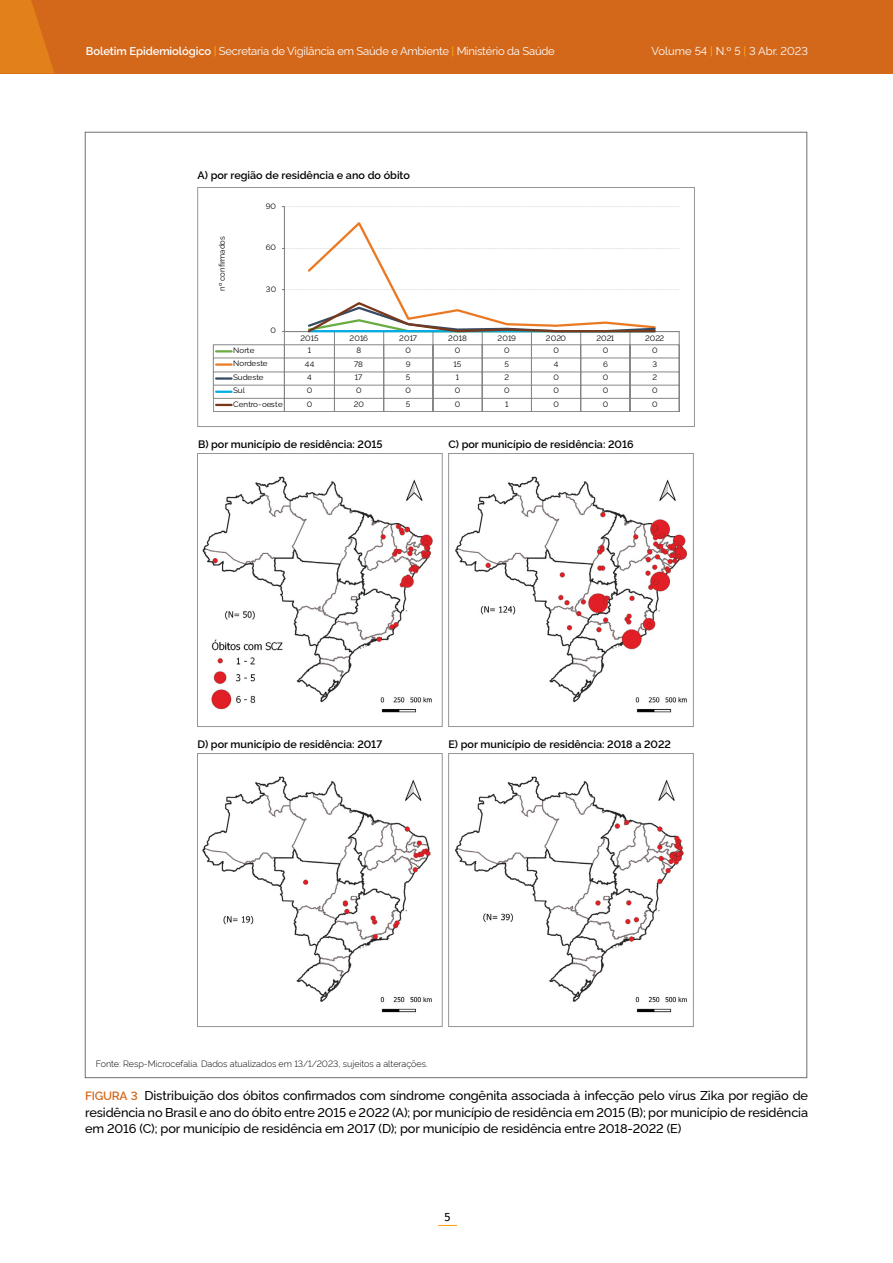
<style>
.page{position:relative;width:893px;height:1263px;background:#fff}
.page>*{position:absolute;margin:0;border:0;box-sizing:border-box;transform-origin:0 0}
.Titulo_tabela_quadro{font:500 12.75px/16.5px "Rawline";letter-spacing:-.01em;color:#000;text-align:justify}
.t1{font:12px "Fira Sans";color:#000}
.t2{font:11.25px "Rawline";letter-spacing:-.02em;color:#fff}
.t3{font:11.25px "Rawline";color:#fff}
.Texto_miolo{font:600 10.8px "Rawline";color:#000}
.Fonte{font:300 9px "Rawline";color:#000}
.t4{font:8.1px "Rawline";color:#000001;scale:.96 1}
.t5{font:7.8px "Rawline";letter-spacing:.015em;color:#000001;scale:1.04 1}
.s1{font-weight:600}
.s2{font-weight:500;color:#faa61a}
.s3{font-weight:600;font-size:12px;color:#d3681b}
</style>
<div class="page">
<div style="left:0;top:0;width:893px;height:74px;background:#d3681b"></div>
<svg style="left:438px;top:1225px;width:19px;height:1px"></svg>
<svg style="left:0;top:0;width:54px;height:74px"></svg>
<hr style="left:284px;top:207px;width:1px;height:125px;background:#7b7b7b">
<svg style="left:282px;top:206px;width:397px;height:1px"></svg>
<hr style="left:213px;top:344px;width:466px;height:1px;background:#848585">
<hr style="left:213px;top:358px;width:466px;height:1px;background:#848585">
<hr style="left:213px;top:372px;width:466px;height:1px;background:#848585">
<hr style="left:213px;top:385px;width:466px;height:1px;background:#848585">
<hr style="left:213px;top:411px;width:466px;height:1px;background:#848585">
<hr style="left:213px;top:398px;width:466px;height:1px;background:#848585">
<svg style="left:213px;top:345px;width:18px;height:66px"></svg>
<svg style="left:282px;top:219px;width:398px;height:192px"></svg>
<img style="left:202px;top:453px;width:485px;height:574px">
<div style="left:197px;top:187px;width:498px;height:240px;border:1px solid #939598"></div>
<div style="left:197px;top:453px;width:245px;height:274px;border:1px solid #939598"></div>
<div style="left:197px;top:753px;width:245px;height:274px;border:1px solid #939598"></div>
<div style="left:448px;top:453px;width:246px;height:274px;border:1px solid #939598"></div>
<div style="left:448px;top:753px;width:246px;height:274px;border:1px solid #939598"></div>
<p class="t2" style="left:86px;top:42px;width:470px"><span class="s1">Boletim Epidemiológico</span> <span class="s2">|</span> Secretaria de Vigilância em Saúde e Ambiente <span class="s2">|</span> Ministério da Saúde</p>
<p class="t3" style="left:651px;top:43px;width:158px">Volume 54 <span class="s2">|</span> N.º 5 <span class="s2">|</span> 3 Abr. 2023</p>
<p class="Texto_miolo" style="left:197px;top:167px;width:214px">A) por região de residência e ano do óbito</p>
<p class="t4" style="left:216px;top:291px;width:58px;rotate:-90deg">nº confirmados</p>
<p class="t5" style="left:266px;top:200px;width:11px">90</p>
<p class="t5" style="left:266px;top:241px;width:11px">60</p>
<p class="t5" style="left:266px;top:283px;width:11px">30</p>
<p class="t5" style="left:271px;top:324px;width:7px">0</p>
<p class="t5" style="left:300px;top:332px;width:19px">2015</p>
<p class="t5" style="left:350px;top:332px;width:19px">2016</p>
<p class="t5" style="left:399px;top:332px;width:19px">2017</p>
<p class="t5" style="left:448px;top:332px;width:19px">2018</p>
<p class="t5" style="left:498px;top:332px;width:19px">2019</p>
<p class="t5" style="left:546px;top:332px;width:21px">2020</p>
<p class="t5" style="left:596px;top:332px;width:19px">2021</p>
<p class="t5" style="left:645px;top:332px;width:20px">2022</p>
<p class="t5" style="left:233px;top:344px;width:22px">Norte</p>
<p class="t5" style="left:308px;top:344px;width:5px">1</p>
<p class="t5" style="left:356px;top:344px;width:6px">8</p>
<p class="t5" style="left:405px;top:344px;width:7px">0</p>
<p class="t5" style="left:455px;top:344px;width:7px">0</p>
<p class="t5" style="left:504px;top:344px;width:7px">0</p>
<p class="t5" style="left:553px;top:344px;width:7px">0</p>
<p class="t5" style="left:603px;top:344px;width:7px">0</p>
<p class="t5" style="left:652px;top:344px;width:7px">0</p>
<p class="t5" style="left:233px;top:357px;width:35px">Nordeste</p>
<p class="t5" style="left:305px;top:358px;width:11px">44</p>
<p class="t5" style="left:354px;top:358px;width:10px">78</p>
<p class="t5" style="left:406px;top:358px;width:6px">9</p>
<p class="t5" style="left:454px;top:358px;width:9px">15</p>
<p class="t5" style="left:505px;top:358px;width:6px">5</p>
<p class="t5" style="left:554px;top:358px;width:6px">4</p>
<p class="t5" style="left:603px;top:358px;width:6px">6</p>
<p class="t5" style="left:652px;top:358px;width:6px">3</p>
<p class="t5" style="left:233px;top:371px;width:31px">Sudeste</p>
<p class="t5" style="left:307px;top:371px;width:6px">4</p>
<p class="t5" style="left:355px;top:371px;width:9px">17</p>
<p class="t5" style="left:406px;top:371px;width:6px">5</p>
<p class="t5" style="left:456px;top:371px;width:5px">1</p>
<p class="t5" style="left:504px;top:371px;width:6px">2</p>
<p class="t5" style="left:553px;top:371px;width:7px">0</p>
<p class="t5" style="left:603px;top:371px;width:7px">0</p>
<p class="t5" style="left:652px;top:371px;width:6px">2</p>
<p class="t5" style="left:233px;top:384px;width:13px">Sul</p>
<p class="t5" style="left:307px;top:384px;width:7px">0</p>
<p class="t5" style="left:356px;top:384px;width:7px">0</p>
<p class="t5" style="left:405px;top:384px;width:7px">0</p>
<p class="t5" style="left:455px;top:384px;width:7px">0</p>
<p class="t5" style="left:504px;top:384px;width:7px">0</p>
<p class="t5" style="left:553px;top:384px;width:7px">0</p>
<p class="t5" style="left:603px;top:384px;width:7px">0</p>
<p class="t5" style="left:652px;top:384px;width:7px">0</p>
<p class="t5" style="left:233px;top:398px;width:50px">Centro-oeste</p>
<p class="t5" style="left:307px;top:398px;width:7px">0</p>
<p class="t5" style="left:354px;top:398px;width:11px">20</p>
<p class="t5" style="left:406px;top:398px;width:6px">5</p>
<p class="t5" style="left:455px;top:398px;width:7px">0</p>
<p class="t5" style="left:505px;top:398px;width:5px">1</p>
<p class="t5" style="left:553px;top:398px;width:7px">0</p>
<p class="t5" style="left:603px;top:398px;width:7px">0</p>
<p class="t5" style="left:652px;top:398px;width:7px">0</p>
<p class="Texto_miolo" style="left:198px;top:436px;width:186px">B) por município de residência: 2015</p>
<p class="Texto_miolo" style="left:448px;top:436px;width:187px">C) por município de residência: 2016</p>
<p class="Texto_miolo" style="left:197px;top:735px;width:186px">D) por município de residência: 2017</p>
<p class="Texto_miolo" style="left:448px;top:735px;width:224px">E) por município de residência: 2018 a 2022</p>
<p class="Fonte" style="left:96px;top:1057px;width:334px">Fonte: Resp-Microcefalia. Dados atualizados em 13/1/2023, sujeitos a alterações.</p>
<p class="Titulo_tabela_quadro" style="left:85px;top:1086px;width:725px"><span class="s3">FIGURA 3</span> Distribuição dos óbitos confirmados com síndrome congênita associada à infecção pelo vírus Zika por região de residência no Brasil e ano do óbito entre 2015 e 2022 (A); por município de residência em 2015 (B); por município de residência em 2016 (C); por município de residência em 2017 (D); por município de residência entre 2018-2022 (E)</p>
<p class="t1" style="left:445px;top:1207px;width:8px">5</p>
</div>
